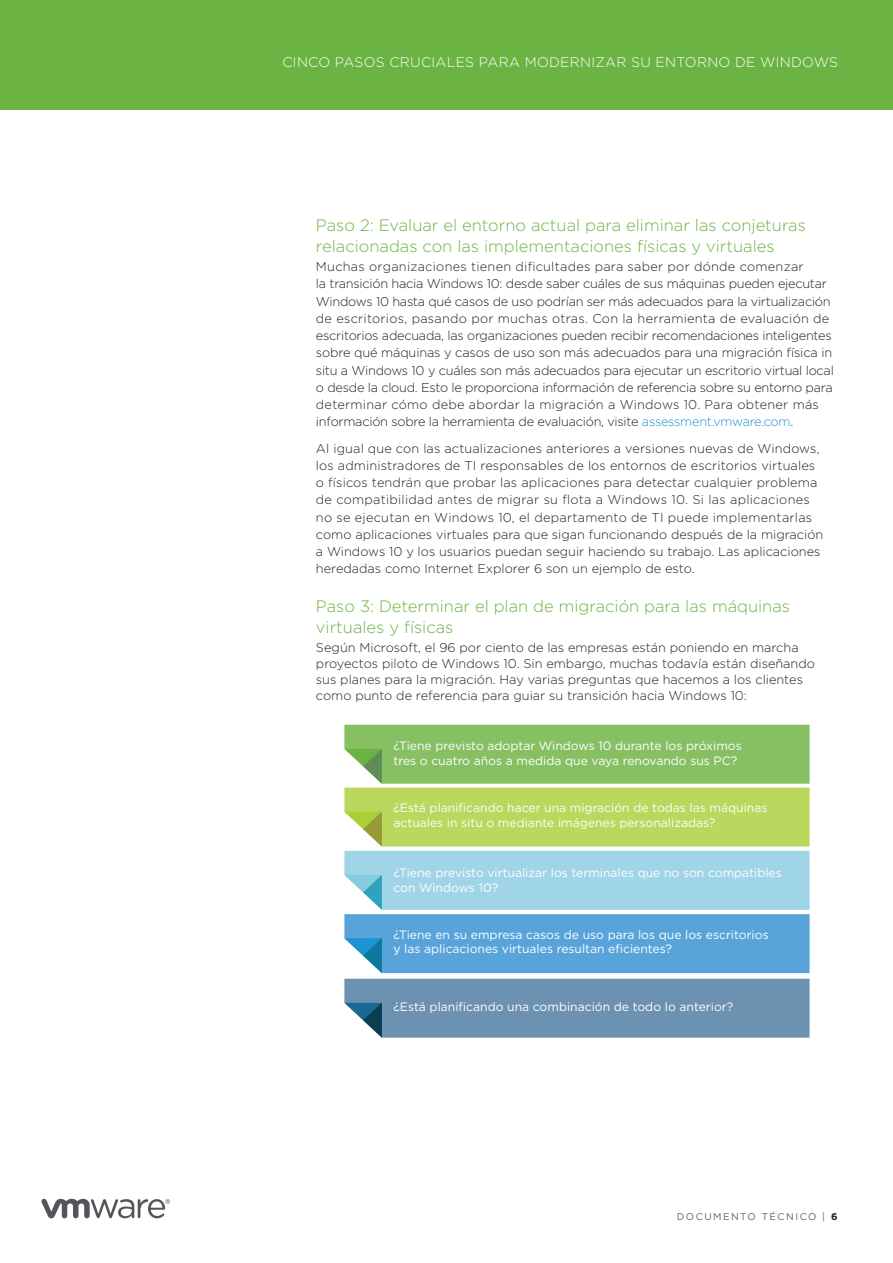
<style>
.page{position:relative;width:893px;height:1263px;background:#fff}
.page>*{position:absolute;margin:0;border:0;box-sizing:border-box;transform-origin:0 0}
._5a__SUBHEAD-1{font:300 16.5px/21px "Gotham";color:#6bb444}
.FOLIO-WHITE-TITLES{font:300 13.8px "Gotham";letter-spacing:.02em;color:#fff}
._3a__BODY_TEXT{font:300 12.75px/17.2px "Gotham";color:#231f20}
._3a__BODY_TEXT-2{font:300 12.75px/17.2px "Gotham";letter-spacing:-.02em;color:#231f20}
.t1{font:12.15px/14.5px "Gotham";color:#fff}
.FOLIO-BOTTOM-GRAY{font:9.75px "Gotham";letter-spacing:.15em;color:#636265}
.s1{color:#1c94d2}
.s2{font-weight:700;color:#231f20}
</style>
<div class="page">
<div style="left:0;top:0;width:893px;height:109px;background:#6bb444"></div>
<svg style="left:41px;top:1199px;width:129px;height:19px"></svg>
<svg style="left:344px;top:725px;width:466px;height:248px;background:#95c7a6"></svg>
<div style="left:344px;top:979px;width:466px;height:59px;background:#6d91b0"></div>
<p class="FOLIO-WHITE-TITLES" style="left:282px;top:53px;width:557px">CINCO PASOS CRUCIALES PARA MODERNIZAR SU ENTORNO DE WINDOWS</p>
<p class="_5a__SUBHEAD-1" style="left:316px;top:214px;width:491px">Paso 2: Evaluar el entorno actual para eliminar las conjeturas relacionadas con las implementaciones físicas y virtuales</p>
<p class="_3a__BODY_TEXT-2" style="left:316px;top:258px;width:519px">Muchas organizaciones tienen dificultades para saber por dónde comenzar<br>la transición hacia Windows 10: desde saber cuáles de sus máquinas pueden ejecutar Windows 10 hasta qué casos de uso podrían ser más adecuados para la virtualización de escritorios, pasando por muchas otras. Con la herramienta de evaluación de escritorios adecuada, las organizaciones pueden recibir recomendaciones inteligentes sobre qué máquinas y casos de uso son más adecuados para una migración física in situ a Windows 10 y cuáles son más adecuados para ejecutar un escritorio virtual local o desde la cloud. Esto le proporciona información de referencia sobre su entorno para determinar cómo debe abordar la migración a Windows 10. Para obtener más información sobre la herramienta de evaluación, visite <span class="s1">assessment.vmware.com</span>.</p>
<p class="_3a__BODY_TEXT" style="left:316px;top:439px;width:509px">Al igual que con las actualizaciones anteriores a versiones nuevas de Windows, los administradores de TI responsables de los entornos de escritorios virtuales o físicos tendrán que probar las aplicaciones para detectar cualquier problema de compatibilidad antes de migrar su flota a Windows 10. Si las aplicaciones no se ejecutan en Windows 10, el departamento de TI puede implementarlas como aplicaciones virtuales para que sigan funcionando después de la migración a Windows 10 y los usuarios puedan seguir haciendo su trabajo. Las aplicaciones heredadas como Internet Explorer 6 son un ejemplo de esto.</p>
<p class="_5a__SUBHEAD-1" style="left:316px;top:595px;width:476px">Paso 3: Determinar el plan de migración para las máquinas virtuales y físicas</p>
<p class="_3a__BODY_TEXT" style="left:316px;top:639px;width:500px;line-height:16.2px">Según Microsoft, el 96 por ciento de las empresas están poniendo en marcha proyectos piloto de Windows 10. Sin embargo, muchas todavía están diseñando sus planes para la migración. Hay varias preguntas que hacemos a los clientes como punto de referencia para guiar su transición hacia Windows 10:</p>
<p class="t1" style="left:393px;top:738px;width:350px">¿Tiene previsto adoptar Windows 10 durante los próximos tres o cuatro años a medida que vaya renovando sus PC?</p>
<p class="t1" style="left:393px;top:800px;width:375px">¿Está planificando hacer una migración de todas las máquinas actuales in situ o mediante imágenes personalizadas?</p>
<p class="t1" style="left:393px;top:865px;width:390px">¿Tiene previsto virtualizar los terminales que no son compatibles con Windows 10?</p>
<p class="t1" style="left:393px;top:927px;width:377px">¿Tiene en su empresa casos de uso para los que los escritorios y las aplicaciones virtuales resultan eficientes?</p>
<p class="t1" style="left:393px;top:999px;width:341px">¿Está planificando una combinación de todo lo anterior?</p>
<p class="FOLIO-BOTTOM-GRAY" style="left:677px;top:1210px;width:162px">DOCUMENTO TÉCNICO | <span class="s2">6</span></p>
</div>
